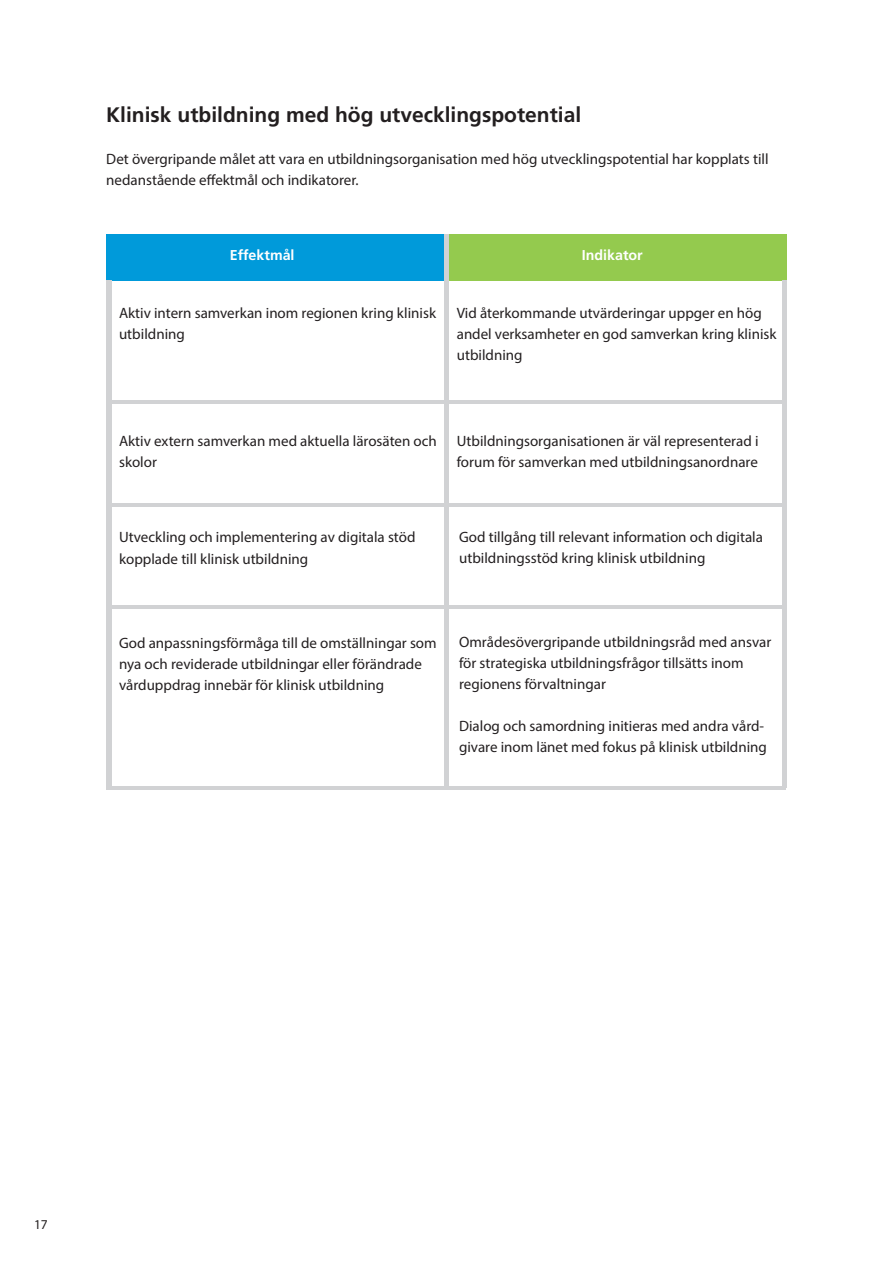
<style>
.page{position:relative;width:893px;height:1263px;background:#fff}
.page>*{position:absolute;margin:0;border:0;box-sizing:border-box;transform-origin:0 0}
.Brödtext{font:700 21px "Frutiger LT Std";color:#231f20}
.Brödtext-2{font:15px/21px "Myriad Pro";color:#231f20}
.Mellanrubrik_2{font:700 14.25px "Frutiger LT Std";color:#fff}
.t1{font:13.5px "Myriad Pro";color:#231f20}
</style>
<div class="page">
<hr style="left:112px;top:400px;width:674px;height:3px;background:#d1d2d4">
<div style="left:449px;top:234px;width:338px;height:47px;background:#94ca4e"></div>
<div style="left:106px;top:234px;width:338px;height:47px;background:#009ada"></div>
<hr style="left:106px;top:504px;width:681px;height:3px;background:#d1d2d4">
<hr style="left:106px;top:786px;width:680px;height:4px;background:#d1d2d4">
<hr style="left:106px;top:605px;width:677px;height:4px;background:#d1d2d4">
<div style="left:782px;top:281px;width:5px;height:507px;background:#d1d2d4"></div>
<div style="left:444px;top:234px;width:5px;height:556px;background:#d1d2d4"></div>
<div style="left:106px;top:281px;width:5px;height:507px;background:#d1d2d4"></div>
<p class="Brödtext" style="left:106px;top:102px;width:476px">Klinisk utbildning med hög utvecklingspotential</p>
<p class="Brödtext-2" style="left:106px;top:148px;width:664px">Det övergripande målet att vara en utbildningsorganisation med hög utvecklingspotential har kopplats till nedanstående effektmål och indikatorer.</p>
<p class="Mellanrubrik_2" style="left:230px;top:246px;width:66px">Effektmål</p>
<p class="Mellanrubrik_2" style="left:582px;top:246px;width:62px">Indikator</p>
<p class="Brödtext-2" style="left:119px;top:302px;width:318px">Aktiv intern samverkan inom regionen kring klinisk utbildning</p>
<p class="Brödtext-2" style="left:457px;top:302px;width:321px">Vid återkommande utvärderingar uppger en hög andel verksamheter en god samverkan kring klinisk utbildning</p>
<p class="Brödtext-2" style="left:119px;top:430px;width:319px">Aktiv extern samverkan med aktuella lärosäten och skolor</p>
<p class="Brödtext-2" style="left:457px;top:430px;width:303px">Utbildningsorganisationen är väl representerad i forum för samverkan med utbildningsanordnare</p>
<p class="Brödtext-2" style="left:119px;top:526px;width:298px;line-height:21.6px">Utveckling och implementering av digitala stöd kopplade till klinisk utbildning</p>
<p class="Brödtext-2" style="left:459px;top:526px;width:305px">God tillgång till relevant information och digitala utbildningsstöd kring klinisk utbildning</p>
<p class="Brödtext-2" style="left:119px;top:632px;width:319px">God anpassningsförmåga till de omställningar som nya och reviderade utbildningar eller förändrade vårduppdrag innebär för klinisk utbildning</p>
<p class="Brödtext-2" style="left:459px;top:631px;width:314px">Områdesövergripande utbildningsråd med ansvar för strategiska utbildningsfrågor tillsätts inom regionens förvaltningar</p>
<p class="Brödtext-2" style="left:459px;top:715px;width:307px">Dialog och samordning initieras med andra vård-</p>
<p class="Brödtext-2" style="left:459px;top:736px;width:309px">givare inom länet med fokus på klinisk utbildning</p>
<p class="t1" style="left:34px;top:1216px;width:15px">17</p>
</div>
